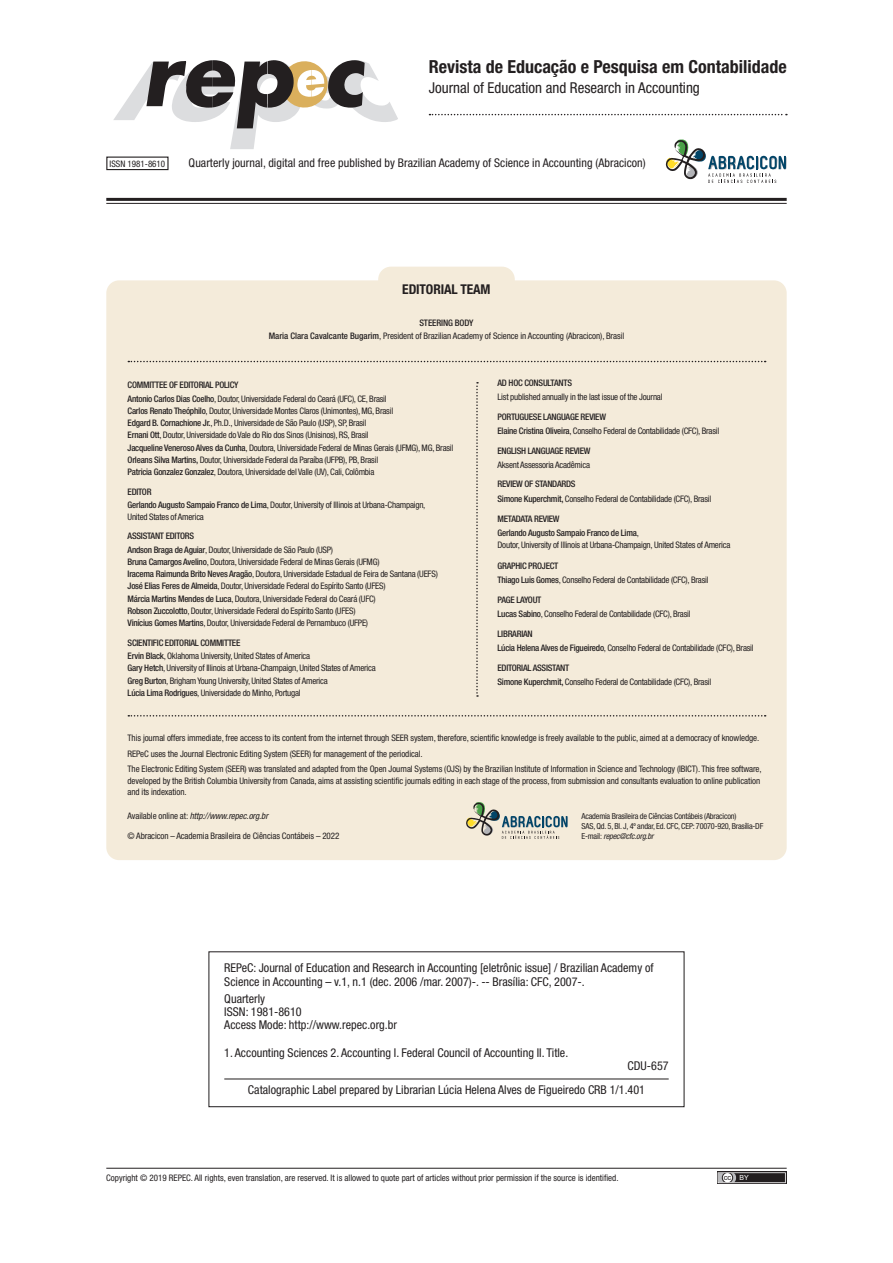
<style>
.page{position:relative;width:893px;height:1263px;background:#fff}
.page>*{position:absolute;margin:0;border:0;box-sizing:border-box;transform-origin:0 0}
.t1{font:700 condensed 18px "Helvetica Neue LT Std";color:#231f20}
.t2{font:condensed 15px "Helvetica Neue LT Std";color:#231f20}
.t3{font:700 condensed 13.5px "Helvetica Neue LT Std";letter-spacing:-.01em;color:#231f20}
.t4{font:condensed 12.15px/13.2px "Helvetica Neue LT Std";color:#231f20}
.t5{font:condensed 12px "Helvetica Neue LT Std";letter-spacing:.005em;color:#231f20}
.t6{font:condensed 9px/12.3px "Helvetica Neue LT Std";letter-spacing:-.025em;color:#231f20}
.t7{font:500 condensed 9px/14.1px "Helvetica Neue LT Std";letter-spacing:-.025em;color:#231f20}
.t8{font:condensed 9px "Helvetica Neue LT Std";color:#231f20}
.t9{font:italic condensed 9px "Helvetica Neue LT Std";letter-spacing:-.01em;color:#231f20}
.t10{font:condensed 8.25px/10.1px "Helvetica Neue LT Std";letter-spacing:-.025em;color:#231f20}
.t11{font:7.5px "Arial";color:#231f20}
.s1{font-weight:500}
.s2{font-weight:400}
.s3{font-style:normal}
.s4{font-style:italic}
.s5{font-size:7.05px;color:#fff}
</style>
<div class="page">
<hr style="left:106px;top:1168px;width:681px;height:1px;background:#231f20">
<svg style="left:717px;top:1171px;width:70px;height:13px"></svg>
<svg style="left:718px;top:1172px;width:68px;height:11px"></svg>
<hr style="left:224px;top:1078px;width:445px;height:1px;background:#231f20">
<div style="left:208px;top:951px;width:477px;height:156px;border:1px solid #231f20"></div>
<svg style="left:113px;top:60px;width:285px;height:89px"></svg>
<hr style="left:106px;top:198px;width:681px;height:3px;background:#231f20">
<hr style="left:106px;top:203px;width:681px;height:1px;background:#231f20">
<div style="left:106px;top:157px;width:63px;height:13px;border:1px solid #231f20"></div>
<svg style="left:665px;top:139px;width:122px;height:44px"></svg>
<svg style="left:429px;top:114px;width:358px;height:1px"></svg>
<div style="left:106px;top:280px;width:681px;height:580px;background:#f4ebda;border-radius:13px"></div>
<svg style="left:128px;top:361px;width:638px;height:1px"></svg>
<svg style="left:128px;top:715px;width:638px;height:1px"></svg>
<svg style="left:476px;top:382px;width:2px;height:315px"></svg>
<div style="left:378px;top:267px;width:137px;height:44px;background:#f4ebda;border-radius:13px"></div>
<svg style="left:466px;top:802px;width:102px;height:37px"></svg>
<h1 class="t1" style="left:429px;top:56px;width:359px">Revista de Educação e Pesquisa em Contabilidade</h1>
<h2 class="t2" style="left:429px;top:79px;width:273px">Journal of Education and Research in Accounting</h2>
<p class="t8" style="left:110px;top:158px;width:57px">ISSN 1981-8610</p>
<h3 class="t5" style="left:189px;top:156px;width:459px">Quarterly journal, digital and free published by Brazilian Academy of Science in Accounting (Abracicon)</h3>
<h3 class="t3" style="left:402px;top:281px;width:90px">EDITORIAL TEAM</h3>
<p class="t6" style="left:269px;top:317px;width:357px;line-height:12.8px;text-align:center"><span class="s1">STEERING BODY<br>Maria Clara Cavalcante Bugarim</span>, President of Brazilian Academy of Science in Accounting (Abracicon), Brasil</p>
<p class="t7" style="left:497px;top:376px;width:76px">AD HOC CONSULTANTS</p>
<p class="t6" style="left:497px;top:391px;width:167px">List published annually in the last issue of the Journal</p>
<p class="t7" style="left:497px;top:409px;width:223px">PORTUGUESE LANGUAGE REVIEW<br>Elaine Cristina Oliveira<span class="s2">, Conselho Federal de Contabilidade (CFC), Brasil</span></p>
<p class="t7" style="left:497px;top:443px;width:94px">ENGLISH LANGUAGE REVIEW</p>
<p class="t6" style="left:497px;top:458px;width:94px">Aksent Assessoria Acadêmica</p>
<p class="t6" style="left:497px;top:477px;width:215px;line-height:14.1px"><span class="s1">REVIEW OF STANDARDS<br>Simone Kuperchmit,</span> Conselho Federal de Contabilidade (CFC), Brasil</p>
<p class="t7" style="left:497px;top:512px;width:143px">METADATA REVIEW<br>Gerlando Augusto Sampaio Franco de Lima<span class="s2">,</span></p>
<p class="t6" style="left:497px;top:539px;width:234px">Doutor, University of Illinois at Urbana-Champaign, United States of America</p>
<p class="t6" style="left:497px;top:558px;width:213px;line-height:14.1px"><span class="s1">GRAPHIC PROJECT<br>Thiago Luis Gomes</span>, Conselho Federal de Contabilidade (CFC), Brasil</p>
<p class="t6" style="left:497px;top:592px;width:195px;line-height:14.1px"><span class="s1">PAGE LAYOUT<br>Lucas Sabino</span>, Conselho Federal de Contabilidade (CFC), Brasil</p>
<p class="t6" style="left:497px;top:627px;width:258px;line-height:14.1px"><span class="s1">LIBRARIAN<br>Lúcia Helena Alves de Figueiredo</span>, Conselho Federal de Contabilidade (CFC), Brasil</p>
<p class="t6" style="left:497px;top:661px;width:215px;line-height:14.1px"><span class="s1">EDITORIAL ASSISTANT<br>Simone Kuperchmit,</span> Conselho Federal de Contabilidade (CFC), Brasil</p>
<p class="t6" style="left:128px;top:379px;width:327px"><span class="s1">COMMITTEE OF EDITORIAL POLICY<br>Antonio Carlos Dias Coelho</span>, Doutor, Universidade Federal do Ceará (UFC), CE, Brasil<br><span class="s1">Carlos Renato Theóphilo</span>, Doutor, Universidade Montes Claros (Unimontes), MG, Brasil<br><span class="s1">Edgard B. Cornachione Jr.</span>, Ph.D., Universidade de São Paulo (USP), SP, Brasil<br><span class="s1">Ernani Ott</span>, Doutor, Universidade do Vale do Rio dos Sinos (Unisinos), RS, Brasil<br><span class="s1">Jacqueline Veneroso Alves da Cunha</span>, Doutora, Universidade Federal de Minas Gerais (UFMG), MG, Brasil <span class="s1">Orleans Silva Martins,</span> Doutor, Universidade Federal da Paraíba (UFPB), PB, Brasil<br><span class="s1">Patricia Gonzalez Gonzalez</span>, Doutora, Universidade del Valle (UV), Cali, Colômbia</p>
<p class="t6" style="left:128px;top:485px;width:299px;line-height:13px"><span class="s1">EDITOR<br>Gerlando Augusto Sampaio Franco de Lima</span>, Doutor, University of Illinois at Urbana-Champaign,</p>
<p class="t6" style="left:128px;top:510px;width:78px">United States of America</p>
<p class="t6" style="left:128px;top:530px;width:312px"><span class="s1">ASSISTANT EDITORS<br>Andson Braga de Aguiar</span>, Doutor, Universidade de São Paulo (USP)<br><span class="s1">Bruna Camargos Avelino</span>, Doutora, Universidade Federal de Minas Gerais (UFMG)<br><span class="s1">Iracema Raimunda Brito Neves Aragão</span>, Doutora, Universidade Estadual de Feira de Santana (UEFS)<br><span class="s1">José Elias Feres de Almeida</span>, Doutor, Universidade Federal do Espírito Santo (UFES)<br><span class="s1">Márcia Martins Mendes de Luca</span>, Doutora, Universidade Federal do Ceará (UFC)<br><span class="s1">Robson Zuccolotto</span>, Doutor, Universidade Federal do Espírito Santo (UFES)<br><span class="s1">Vinícius Gomes Martins</span>, Doutor, Universidade Federal de Pernambuco (UFPE)</p>
<p class="t6" style="left:128px;top:636px;width:250px"><span class="s1">SCIENTIFIC EDITORIAL COMMITTEE<br>Ervin Black</span>, Oklahoma University, United States of America<br><span class="s1">Gary Hetch</span>, University of Illinois at Urbana-Champaign, United States of America <span class="s1">Greg Burton</span>, Brigham Young University, United States of America<br><span class="s1">Lúcia Lima Rodrigues</span>, Universidade do Minho, Portugal</p>
<p class="t6" style="left:128px;top:730px;width:636px;line-height:15.5px">This journal offers immediate, free access to its content from the internet through SEER system, therefore, scientific knowledge is freely available to the public, aimed at a democracy of knowledge.<br>REPeC uses the Journal Electronic Editing System (SEER) for management of the periodical.<br>The Electronic Editing System (SEER) was translated and adapted from the Open Journal Systems (OJS) by the Brazilian Institute of Information in Science and Technology (IBICT). This free software,</p>
<p class="t6" style="left:128px;top:775px;width:634px;line-height:11.2px">developed by the British Columbia University from Canada, aims at assisting scientific journals editing in each stage of the process, from submission and consultants evaluation to online publication and its indexation.</p>
<p class="t9" style="left:128px;top:810px;width:142px"><span class="s3">Available online at:</span> http://www.repec.org.br</p>
<p class="t6" style="left:128px;top:829px;width:213px">© Abracicon – Academia Brasileira de Ciências Contábeis – 2022</p>
<p class="t10" style="left:582px;top:811px;width:183px">Academia Brasileira de Ciências Contábeis (Abracicon)<br>SAS, Qd. 5, Bl. J, 4º andar, Ed. CFC, CEP: 70070-920, Brasília-DF<br>E-mail: <span class="s4">repec@cfc.org.br</span></p>
<h3 class="t4" style="left:224px;top:961px;width:431px">REPeC: Journal of Education and Research in Accounting [eletrônic issue] / Brazilian Academy of<br>Science in Accounting – v.1, n.1 (dec. 2006 /mar. 2007)-. -- Brasília: CFC, 2007-.</h3>
<h3 class="t4" style="left:224px;top:992px;width:174px">Quarterly<br>ISSN: 1981-8610<br>Access Mode: http://www.repec.org.br</h3>
<h3 class="t4" style="left:224px;top:1046px;width:345px">1. Accounting Sciences 2. Accounting I. Federal Council of Accounting II. Title.</h3>
<h3 class="t4" style="left:248px;top:1053px;width:422px;line-height:24.3px;text-indent:380px">CDU-657<br>Catalographic Label prepared by Librarian Lúcia Helena Alves de Figueiredo CRB 1/1.401</h3>
<p class="t8" style="left:106px;top:1173px;width:514px">Copyright © 2019 REPEC. All rights, even translation, are reserved. It is allowed to quote part of articles without prior permission if the source is identified.</p>
<p class="t11" style="left:724px;top:1172px;width:27px">cc <span class="s5">BY</span></p>
</div>
